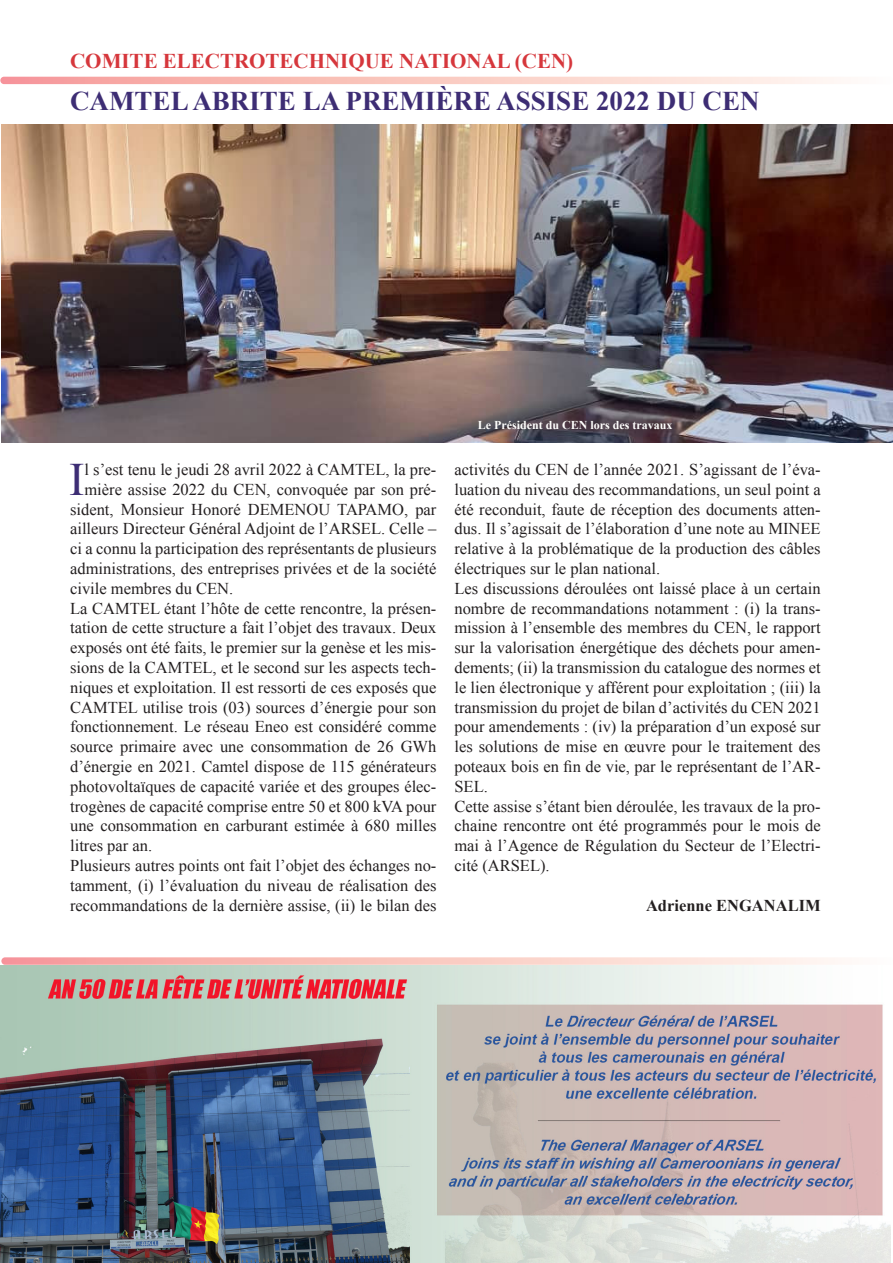
<style>
.page{position:relative;width:893px;height:1263px;background:#fff}
.page>*{position:absolute;margin:0;border:0;box-sizing:border-box;transform-origin:0 0}
.t1{font:46.35px "Times New Roman";color:#3d2d74}
.t2{font:700 27px "Times New Roman";color:#3d2d74}
.t3{font:700 21px "Times New Roman";color:#d6373c}
.t4{font:16.5px/19.8px "Times New Roman";color:#231f20;text-align:justify}
.t5{font:700 16.5px "Times New Roman";color:#231f20}
.t6{font:700 12px "Times New Roman";color:#fffffd}
</style>
<div class="page">
<svg style="left:0;top:77px;width:893px;height:7px;background:#facbc5"></svg>
<svg style="left:1px;top:957px;width:892px;height:8px;background:#facec9"></svg>
<img style="left:1px;top:124px;width:892px;height:318px">
<img style="left:0;top:965px;width:891px;height:298px">
<p class="t3" style="left:70px;top:47px;width:505px">COMITE ELECTROTECHNIQUE NATIONAL (CEN)</p>
<p class="t2" style="left:70px;top:82px;width:691px">CAMTEL ABRITE LA PREMIÈRE ASSISE 2022 DU CEN</p>
<p class="t1" style="left:69px;top:448px;width:17px">I</p>
<p class="t4" style="left:84px;top:459px;width:353px">l s’est tenu le jeudi 28 avril 2022 à CAMTEL, la pre-</p>
<p class="t4" style="left:84px;top:479px;width:353px">mière assise 2022 du CEN, convoquée par son pré-</p>
<p class="t4" style="left:70px;top:499px;width:368px">sident, Monsieur Honoré DEMENOU TAPAMO, par</p>
<p class="t4" style="left:70px;top:519px;width:368px">ailleurs Directeur Général Adjoint de l’ARSEL. Celle –</p>
<p class="t4" style="left:70px;top:538px;width:368px">ci a connu la participation des représentants de plusieurs</p>
<p class="t4" style="left:70px;top:558px;width:368px">administrations, des entreprises privées et de la société</p>
<p class="t4" style="left:70px;top:578px;width:165px">civile membres du CEN.</p>
<p class="t4" style="left:70px;top:598px;width:368px">La CAMTEL étant l’hôte de cette rencontre, la présen&shy;tation de cette structure a fait l’objet des travaux. Deux exposés ont été faits, le premier sur la genèse et les mis&shy;sions de la CAMTEL, et le second sur les aspects tech&shy;niques et exploitation. Il est ressorti de ces exposés que CAMTEL utilise trois (03) sources d’énergie pour son fonctionnement. Le réseau Eneo est considéré comme source primaire avec une consommation de 26 GWh d’énergie en 2021. Camtel dispose de 115 générateurs photovoltaïques de capacité variée et des groupes élec&shy;trogènes de capacité comprise entre 50 et 800 kVA pour une consommation en carburant estimée à 680 milles litres par an.</p>
<p class="t4" style="left:70px;top:855px;width:368px">Plusieurs autres points ont fait l’objet des échanges no&shy;tamment, (i) l’évaluation du niveau de réalisation des recommandations de la dernière assise, (ii) le bilan des</p>
<p class="t6" style="left:478px;top:417px;width:196px">Le Président du CEN lors des travaux</p>
<p class="t4" style="left:454px;top:459px;width:368px">activités du CEN de l’année 2021. S’agissant de l’éva&shy;luation du niveau des recommandations, un seul point a été reconduit, faute de réception des documents atten&shy;dus. Il s’agissait de l’élaboration d’une note au MINEE relative à la problématique de la production des câbles électriques sur le plan national.</p>
<p class="t4" style="left:454px;top:578px;width:368px">Les discussions déroulées ont laissé place à un certain nombre de recommandations notamment : (i) la trans&shy;mission à l’ensemble des membres du CEN, le rapport sur la valorisation énergétique des déchets pour amen&shy;dements; (ii) la transmission du catalogue des normes et le lien électronique y afférent pour exploitation ; (iii) la transmission du projet de bilan d’activités du CEN 2021 pour amendements : (iv) la préparation d’un exposé sur les solutions de mise en œuvre pour le traitement des poteaux bois en fin de vie, par le représentant de l’AR-SEL.</p>
<p class="t4" style="left:454px;top:796px;width:368px">Cette assise s’étant bien déroulée, les travaux de la pro&shy;chaine rencontre ont été programmés pour le mois de mai à l’Agence de Régulation du Secteur de l’Electri&shy;cité (ARSEL).</p>
<p class="t5" style="left:646px;top:894px;width:176px">Adrienne ENGANALIM</p>
</div>
